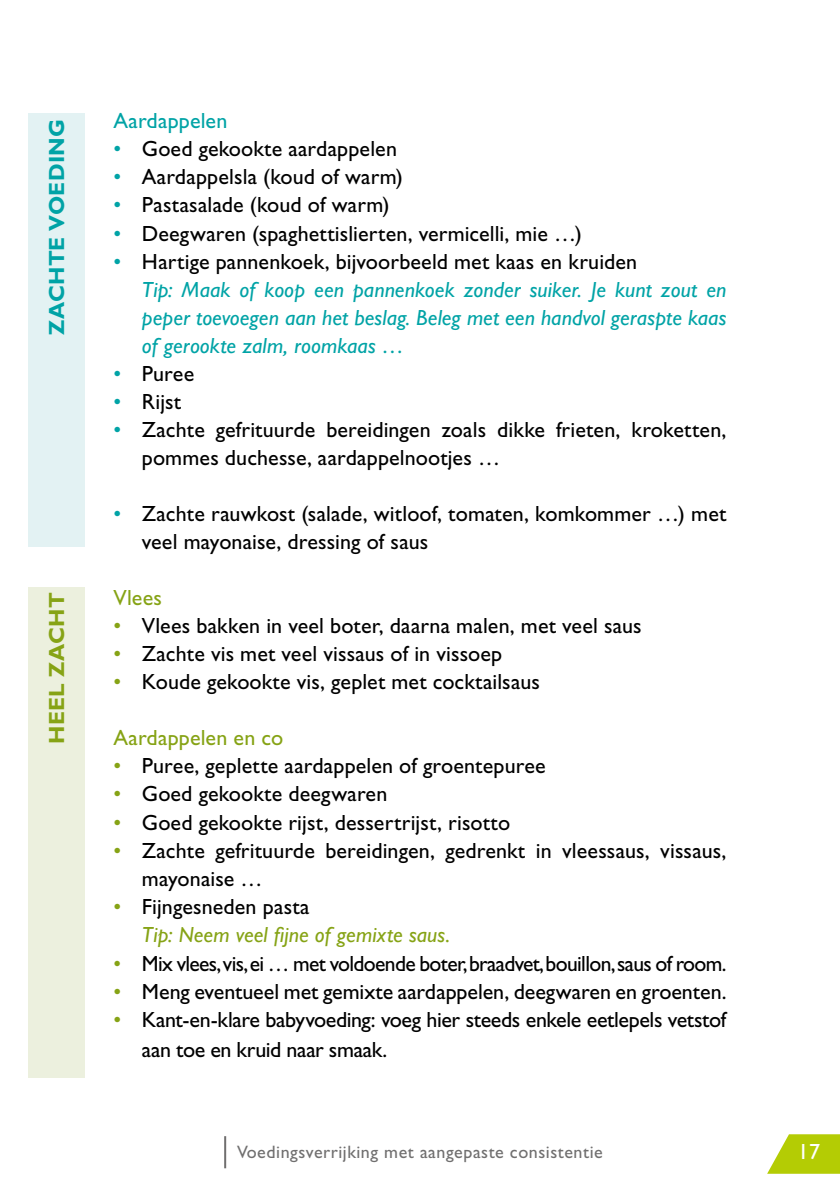
<style>
.page{position:relative;width:840px;height:1191px;background:#fff}
.page>*{position:absolute;margin:0;border:0;box-sizing:border-box;transform-origin:0 0}
.t1{font:22px/28px "Gill Sans Std";letter-spacing:.005em;color:#000}
.t2{font:italic 22px/28px "Gill Sans Std";color:#00a3a6}
.t3{font:22px/30px "Gill Sans Std";letter-spacing:-.02em;color:#000}
.t4{font:22px "Gill Sans Std";letter-spacing:-.03em;color:#000}
.t5{font:italic 22px/28.2px "Gill Sans Std";letter-spacing:.005em;color:#86a315}
.t6{font:22px "Gill Sans Std";letter-spacing:.01em;color:#86a315}
.t7{font:700 22px "Gill Sans Std";letter-spacing:.01em;color:#00a3a6}
.t8{font:22px "Gill Sans Std";letter-spacing:.01em;color:#00a3a6}
.t9{font:700 22px "Gill Sans Std";letter-spacing:.02em;color:#86a315}
.t10{font:22px "Gill Sans Std";color:#fff}
.t11{font:18px "Gill Sans Std";letter-spacing:.03em;color:#706f6f}
.s1{color:#00a3a6}
.s2{font-style:normal}
.s3{font-style:normal;color:#000}
.s4{color:#86a315}
</style>
<div class="page">
<svg style="left:767px;top:1134px;width:72px;height:39px"></svg>
<hr style="left:224px;top:1136px;width:2px;height:32px;background:#706f6f">
<div style="left:28px;top:587px;width:57px;height:490px;background:#ecf0de"></div>
<div style="left:28px;top:113px;width:57px;height:434px;background:#e3f2f3"></div>
<p class="t7" style="left:44px;top:335px;width:217px;rotate:-90deg">ZACHTE VOEDING</p>
<p class="t9" style="left:44px;top:744px;width:153px;rotate:-90deg">HEEL ZACHT</p>
<p class="t8" style="left:113px;top:108px;width:115px">Aardappelen</p>
<p class="t1" style="left:113px;top:135px;width:285px"><span class="s1">•</span> Goed gekookte aardappelen</p>
<p class="t1" style="left:113px;top:163px;width:291px"><span class="s1">•</span> Aardappelsla (koud of warm)</p>
<p class="t1" style="left:113px;top:191px;width:277px"><span class="s1">•</span> Pastasalade (koud of warm)</p>
<p class="t1" style="left:113px;top:219px;width:469px"><span class="s1">•</span> Deegwaren (spaghettislierten, vermicelli, mie …)</p>
<p class="t2" style="left:142px;top:247px;width:585px;text-indent:-28px"><span class="s2">•</span> <span class="s3">Hartige pannenkoek, bijvoorbeeld met kaas en kruiden<br></span>Tip: Maak of koop een pannenkoek zonder suiker. Je kunt zout en peper toevoegen aan het beslag. Beleg met een handvol geraspte kaas of gerookte zalm, roomkaas …</p>
<p class="t1" style="left:113px;top:359px;width:82px"><span class="s1">•</span> Puree</p>
<p class="t1" style="left:113px;top:387px;width:69px"><span class="s1">•</span> Rijst</p>
<p class="t1" style="left:142px;top:415px;width:585px;text-indent:-28px"><span class="s1">•</span> Zachte gefrituurde bereidingen zoals dikke frieten, kroketten, pommes duchesse, aardappelnootjes …</p>
<p class="t1" style="left:142px;top:499px;width:585px;text-indent:-28px"><span class="s1">•</span> Zachte rauwkost (salade, witloof, tomaten, komkommer …) met veel mayonaise, dressing of saus</p>
<p class="t6" style="left:113px;top:584px;width:50px">Vlees</p>
<p class="t1" style="left:113px;top:611px;width:529px"><span class="s4">•</span> Vlees bakken in veel boter, daarna malen, met veel saus</p>
<p class="t1" style="left:113px;top:639px;width:390px"><span class="s4">•</span> Zachte vis met veel vissaus of in vissoep</p>
<p class="t1" style="left:113px;top:667px;width:428px"><span class="s4">•</span> Koude gekookte vis, geplet met cocktailsaus</p>
<p class="t6" style="left:113px;top:725px;width:171px">Aardappelen en co</p>
<p class="t1" style="left:113px;top:752px;width:433px"><span class="s4">•</span> Puree, geplette aardappelen of groentepuree</p>
<p class="t1" style="left:113px;top:780px;width:275px"><span class="s4">•</span> Goed gekookte deegwaren</p>
<p class="t1" style="left:113px;top:808px;width:398px"><span class="s4">•</span> Goed gekookte rijst, dessertrijst, risotto</p>
<p class="t1" style="left:142px;top:836px;width:585px;text-indent:-28px"><span class="s4">•</span> Zachte gefrituurde bereidingen, gedrenkt in vleessaus, vissaus, mayonaise …</p>
<p class="t5" style="left:142px;top:893px;width:309px;text-indent:-28px"><span class="s2">•</span> <span class="s3">Fijngesneden pasta<br></span>Tip: Neem veel fijne of gemixte saus.</p>
<p class="t4" style="left:113px;top:950px;width:614px"><span class="s4">•</span> Mix vlees, vis, ei … met voldoende boter, braadvet, bouillon, saus of room.</p>
<p class="t1" style="left:113px;top:977px;width:614px"><span class="s4">•</span> Meng eventueel met gemixte aardappelen, deegwaren en groenten.</p>
<p class="t3" style="left:142px;top:1004px;width:585px;text-indent:-28px"><span class="s4">•</span> Kant-en-klare babyvoeding: voeg hier steeds enkele eetlepels vetstof aan toe en kruid naar smaak.</p>
<p class="t11" style="left:237px;top:1141px;width:367px">Voedingsverrijking met aangepaste consistentie</p>
<p class="t10" style="left:797px;top:1138px;width:23px">17</p>
</div>
